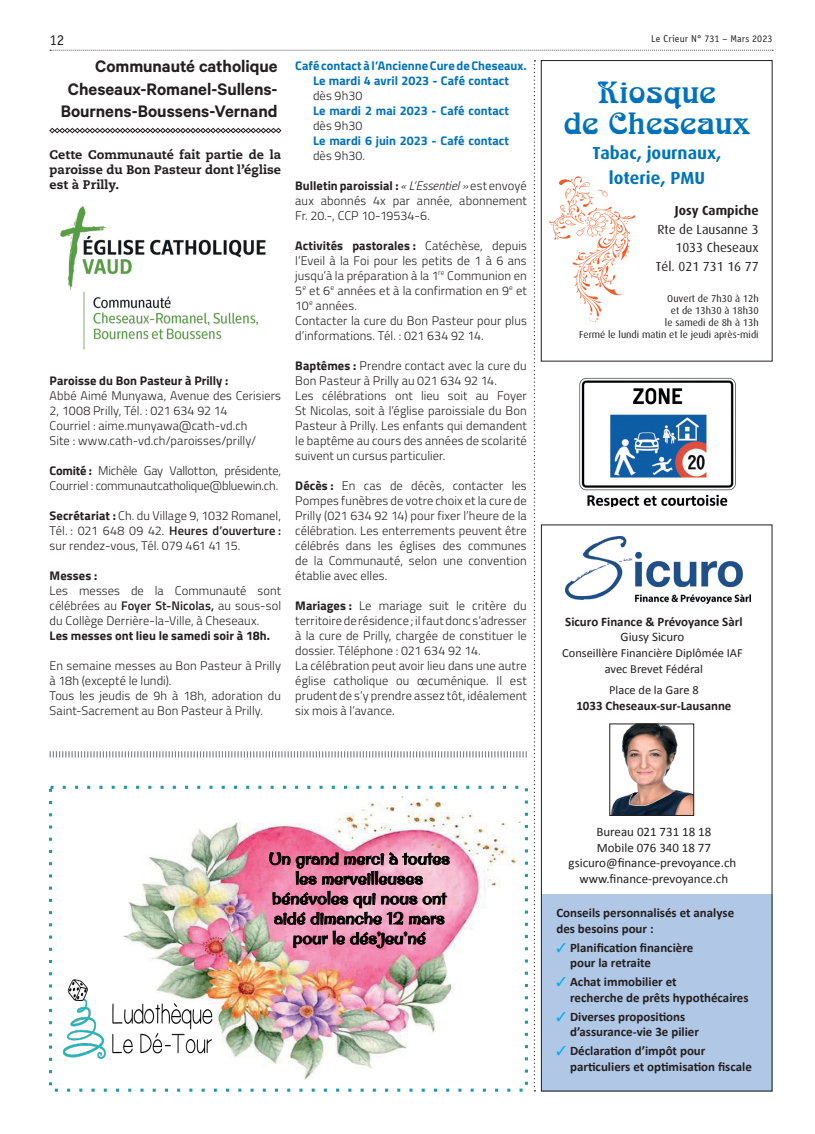
<style>
.page{position:relative;width:815px;height:1134px;background:#fff}
.page>*{position:absolute;margin:0;border:0;box-sizing:border-box;transform-origin:0 0}
.t1{font:30px/31.2px "Arnold Boecklin";letter-spacing:.02em;color:#0072bc;text-align:center}
.t2{font:600 18.75px/22.5px "Calibre";letter-spacing:-.005em;color:#231f20;text-align:right}
.t3{font:700 17.5px/25px "Dax";color:#0072bc;text-align:center}
.t4{font:16.25px/19.9px "Original Surfer";color:#000001;text-align:center}
.t5{font:15px "Officina Sans Std";color:#231f20}
.t6{font:13.12px/18.8px "Dax";color:#231f20;text-align:right}
.t7{font:700 13.12px "Dax";color:#231f20}
.t8{font:700 13px/15.5px "Calibri";color:#231f20}
.t9{font:13px/15.8px "Calibri";color:#231f20;text-align:center}
.t10{font:300 12.5px/15px "Titillium";letter-spacing:.005em;color:#231f20}
.t11{font:700 12.5px/15px "Titillium";letter-spacing:.005em;color:#0072bc;text-align:center}
.t12{font:300 12.5px/15px "Titillium";letter-spacing:-.015em;color:#231f20}
.t13{font:800 12.5px/15px "Caecilia LT Std";color:#231f20;text-align:justify}
.t14{font:700 12.5px "Titillium";letter-spacing:.005em;color:#231f20}
.t15{font:12.38px/15.8px "Calibri";color:#231f20;text-align:center}
.t16{font:10px/12px "Dax";color:#231f20;text-align:right}
.t17{font:10px "Officina Sans Std";letter-spacing:.01em;color:#231f20}
.s1{font-weight:700}
.s2{font-style:italic}
.s3{font-weight:600}
.s4{color:#00aeef}
</style>
<div class="page">
<svg style="left:50px;top:50px;width:723px;height:1px"></svg>
<svg style="left:49px;top:128px;width:232px;height:5px"></svg>
<img style="left:60px;top:206px;width:206px;height:144px">
<svg style="left:50px;top:751px;width:477px;height:6px"></svg>
<svg style="left:534px;top:60px;width:1px;height:1031px"></svg>
<img style="left:62px;top:785px;width:461px;height:295px">
<img style="left:62px;top:964px;width:170px;height:111px">
<div style="left:541px;top:894px;width:231px;height:197px;background:#b0c7e6"></div>
<img style="left:609px;top:723px;width:85px;height:93px">
<div style="left:610px;top:724px;width:84px;height:92px;border:1px solid #231f20"></div>
<img style="left:565px;top:537px;width:186px;height:66px">
<div style="left:541px;top:524px;width:231px;height:567px;border:1px solid #231f20"></div>
<img style="left:549px;top:176px;width:87px;height:146px">
<div style="left:541px;top:60px;width:231px;height:301px;border:1px solid #231f20"></div>
<img style="left:579px;top:377px;width:157px;height:130px">
<p class="t5" style="left:50px;top:31px;width:16px">12</p>
<p class="t17" style="left:651px;top:32px;width:123px">Le Crieur N° 731 – Mars 2023</p>
<h2 class="t2" style="left:61px;top:55px;width:218px">Communauté catholique<br>Cheseaux-Romanel-Sullens-<br>Bournens-Boussens-Vernand</h2>
<p class="t13" style="left:50px;top:147px;width:233px">Cette Communauté fait partie de la paroisse du Bon Pasteur dont l’église est à Prilly.</p>
<p class="t11" style="left:295px;top:57px;width:233px">Café contact à l’Ancienne Cure de Cheseaux.<br>Le mardi 4 avril 2023 - Café contact</p>
<p class="t10" style="left:313px;top:87px;width:51px">dès 9h30</p>
<p class="t11" style="left:313px;top:102px;width:198px">Le mardi 2 mai 2023 - Café contact</p>
<p class="t10" style="left:313px;top:117px;width:51px">dès 9h30</p>
<p class="t11" style="left:313px;top:132px;width:198px">Le mardi 6 juin 2023 - Café contact</p>
<p class="t10" style="left:313px;top:147px;width:54px">dès 9h30.</p>
<p class="t10" style="left:295px;top:177px;width:233px;text-align:justify"><span class="s1">Bulletin paroissial :</span> <span class="s2">« L’Essentiel »</span> est envoyé aux abonnés 4x par année, abonnement Fr. 20.-, CCP 10-19534-6.</p>
<p class="t10" style="left:295px;top:237px;width:233px"><span class="s1">Activités pastorales :</span> Catéchèse, depuis l’Eveil à la Foi pour les petits de 1 à 6 ans jusqu’à la préparation à la 1<sup>re</sup> Communion en 5<sup>e</sup> et 6<sup>e</sup> années et à la confirmation en 9<sup>e</sup> et 10<sup>e</sup> années.<br>Contacter la cure du Bon Pasteur pour plus d’informations. Tél. : 021 634 92 14.</p>
<p class="t10" style="left:295px;top:357px;width:233px"><span class="s1">Baptêmes :</span> Prendre contact avec la cure du Bon Pasteur à Prilly au 021 634 92 14.<br>Les célébrations ont lieu soit au Foyer St Nicolas, soit à l’église paroissiale du Bon Pasteur à Prilly. Les enfants qui demandent le baptême au cours des années de scolarité suivent un cursus particulier.</p>
<p class="t10" style="left:295px;top:477px;width:233px;text-align:justify"><span class="s1">Décès :</span> En cas de décès, contacter les Pompes funèbres de votre choix et la cure de Prilly (021 634 92 14) pour fixer l’heure de la célébration. Les enterrements peuvent être célébrés dans les églises des communes de la Communauté, selon une convention établie avec elles.</p>
<p class="t10" style="left:295px;top:597px;width:233px"><span class="s1">Mariages :</span> Le mariage suit le critère du territoire de résidence; il faut donc s’adresser à la cure de Prilly, chargée de constituer le dossier. Téléphone : 021 634 92 14.<br>La célébration peut avoir lieu dans une autre église catholique ou œcuménique. Il est prudent de s’y prendre assez tôt, idéalement six mois à l’avance.</p>
<h1 class="t1" style="left:564px;top:78px;width:188px">Kiosque<br>de Cheseaux</h1>
<h3 class="t3" style="left:592px;top:141px;width:131px">Tabac, journaux, loterie, PMU</h3>
<p class="t7" style="left:675px;top:203px;width:85px">Josy Campiche</p>
<p class="t6" style="left:656px;top:220px;width:104px">Rte de Lausanne 3<br>1033 Cheseaux<br>Tél. 021 731 16 77</p>
<p class="t16" style="left:579px;top:293px;width:181px">Ouvert de 7h30 à 12h<br>et de 13h30 à 18h30<br>le samedi de 8h à 13h<br>Fermé le lundi matin et le jeudi après-midi</p>
<p class="t14" style="left:50px;top:371px;width:180px">Paroisse du Bon Pasteur à Prilly :</p>
<p class="t10" style="left:50px;top:387px;width:233px">Abbé Aimé Munyawa, Avenue des Cerisiers 2, 1008 Prilly, Tél. : 021 634 92 14<br>Courriel : aime.munyawa@cath-vd.ch<br>Site : www.cath-vd.ch/paroisses/prilly/</p>
<p class="t12" style="left:50px;top:462px;width:233px"><span class="s1">Comité :</span> Michèle Gay Vallotton, présidente,<br>Courriel : communautcatholique@bluewin.ch.</p>
<p class="t10" style="left:50px;top:507px;width:233px;text-align:justify"><span class="s1">Secrétariat :</span> Ch. du Village 9, 1032 Romanel, Tél. : 021 648 09 42. <span class="s3">Heures d’ouverture : </span>sur rendez-vous, Tél. 079 461 41 15.</p>
<p class="t14" style="left:50px;top:566px;width:49px">Messes :</p>
<p class="t10" style="left:50px;top:582px;width:233px;text-align:justify">Les messes de la Communauté sont célébrées au <span class="s3">Foyer St-Nicolas,</span> au sous-sol du Collège Derrière-la-Ville, à Cheseaux.</p>
<p class="t14" style="left:50px;top:626px;width:222px">Les messes ont lieu le samedi soir à 18h.</p>
<p class="t10" style="left:50px;top:657px;width:233px">En semaine messes au Bon Pasteur à Prilly à 18h (excepté le lundi).<br>Tous les jeudis de 9h à 18h, adoration du Saint-Sacrement au Bon Pasteur à Prilly.</p>
<p class="t8" style="left:565px;top:613px;width:179px">Sicuro Finance &amp; Prévoyance Sàrl</p>
<p class="t9" style="left:621px;top:629px;width:65px">Giusy Sicuro</p>
<p class="t15" style="left:562px;top:645px;width:182px">Conseillère Financière Diplômée IAF avec Brevet Fédéral</p>
<p class="t15" style="left:609px;top:682px;width:91px">Place de la Gare 8</p>
<p class="t8" style="left:576px;top:698px;width:157px">1033 Cheseaux-sur-Lausanne</p>
<h3 class="t4" style="left:269px;top:848px;width:183px">Un grand merci à toutes les merveilleuses bénévoles qui nous ont aidé dimanche 12 mars pour le dés’jeu’né</h3>
<p class="t9" style="left:569px;top:824px;width:169px">Bureau 021 731 18 18<br>Mobile 076 340 18 77 gsicuro@finance-prevoyance.ch www.finance-prevoyance.ch</p>
<p class="t8" style="left:556px;top:905px;width:179px">Conseils personnalisés et analyse des besoins pour :</p>
<p class="t8" style="left:570px;top:940px;width:125px;text-indent:-14px"><span class="s4">✓</span> Planification financière pour la retraite</p>
<p class="t8" style="left:570px;top:974px;width:180px;text-indent:-14px"><span class="s4">✓</span> Achat immobilier et<br>recherche de prêts hypothécaires</p>
<p class="t8" style="left:570px;top:1009px;width:130px;text-indent:-14px"><span class="s4">✓</span> Diverses propositions d’assurance-vie 3e pilier</p>
<p class="t8" style="left:570px;top:1043px;width:183px;text-indent:-14px"><span class="s4">✓</span> Déclaration d’impôt pour particuliers et optimisation fiscale</p>
</div>
